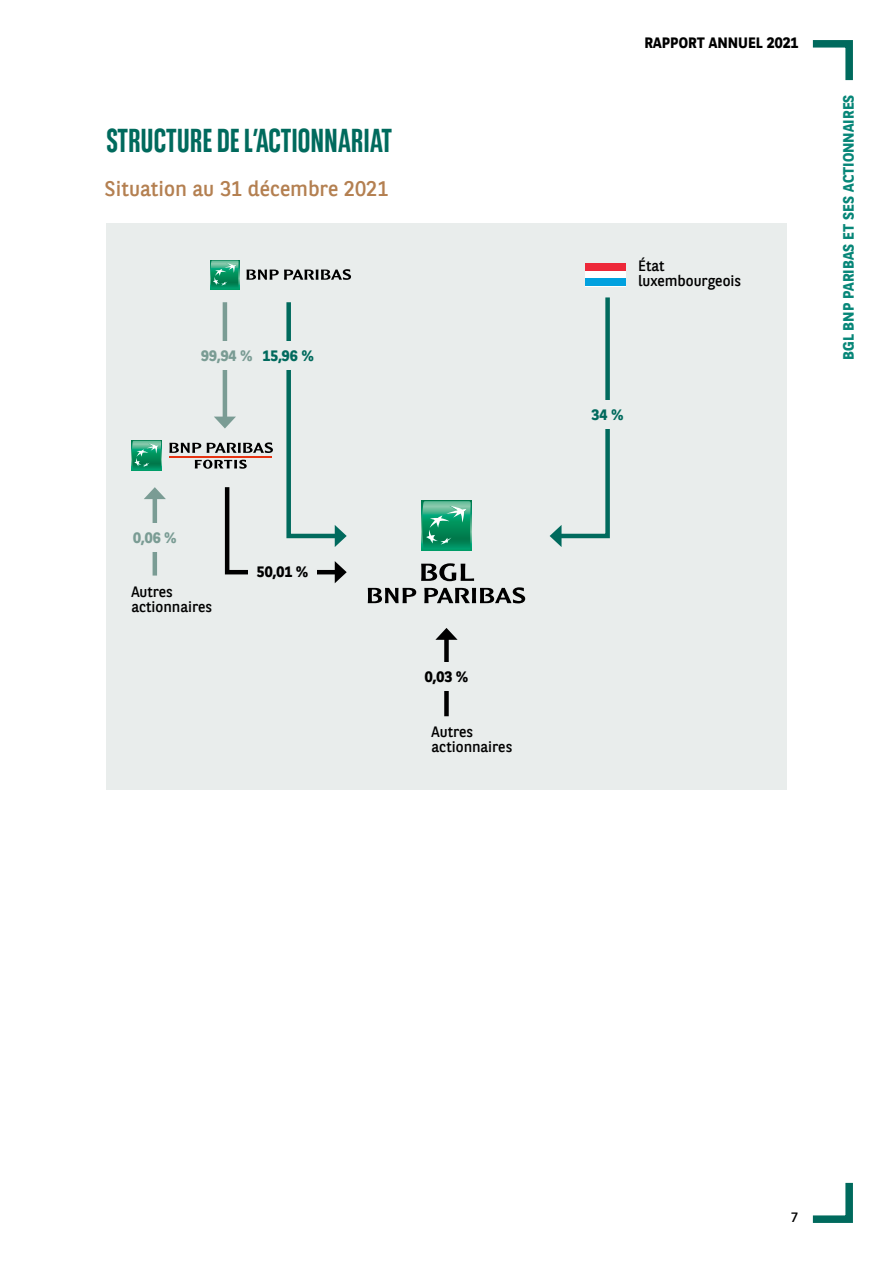
<style>
.page{position:relative;width:893px;height:1263px;background:#fff}
.page>*{position:absolute;margin:0;border:0;box-sizing:border-box;transform-origin:0 0}
.t1{font:700 33px "BNPP Sans Condensed";color:#006a5d}
.t2{font:21px "BNPP Sans";color:#b48051}
.t3{font:15px/15px "BNPP Sans";color:#000}
.t4{font:700 15px "BNPP Sans";color:#078678}
.t5{font:700 15px "BNPP Sans";color:#000}
.t6{font:700 15px "BNPP Sans";color:#7a9c94}
.t7{font:700 15px "BNPP Sans";color:#006a5d}
.t8{font:13.5px "BNPP Sans";color:#000}
</style>
<div class="page">
<svg style="left:812px;top:40px;width:41px;height:41px"></svg>
<svg style="left:812px;top:1182px;width:41px;height:41px"></svg>
<div style="left:106px;top:223px;width:681px;height:566px;background:#e9edec"></div>
<div style="left:421px;top:500px;width:51px;height:51px;background:#009e6b"></div>
<svg style="left:422px;top:501px;width:49px;height:45px"></svg>
<svg style="left:421px;top:563px;width:53px;height:18px"></svg>
<svg style="left:368px;top:588px;width:48px;height:15px"></svg>
<svg style="left:424px;top:587px;width:101px;height:16px"></svg>
<svg style="left:550px;top:297px;width:60px;height:250px"></svg>
<div style="left:585px;top:263px;width:40px;height:23px;background:#fff"></div>
<div style="left:585px;top:263px;width:40px;height:8px;background:#ed2839"></div>
<div style="left:585px;top:279px;width:40px;height:7px;background:#01a1df"></div>
<div style="left:444px;top:636px;width:5px;height:80px;background:#000"></div>
<svg style="left:435px;top:628px;width:23px;height:12px"></svg>
<svg style="left:210px;top:260px;width:29px;height:29px"></svg>
<svg style="left:211px;top:261px;width:28px;height:27px"></svg>
<svg style="left:247px;top:269px;width:104px;height:11px"></svg>
<svg style="left:131px;top:440px;width:1px;height:31px"></svg>
<svg style="left:132px;top:302px;width:215px;height:281px"></svg>
<div style="left:416px;top:662px;width:61px;height:29px;background:#e9edec"></div>
<div style="left:254px;top:341px;width:68px;height:28px;background:#e9edec"></div>
<div style="left:248px;top:557px;width:69px;height:29px;background:#e9edec"></div>
<div style="left:125px;top:523px;width:60px;height:29px;background:#e9edec"></div>
<div style="left:193px;top:341px;width:68px;height:28px;background:#e9edec"></div>
<div style="left:583px;top:400px;width:49px;height:28px;background:#e9edec"></div>
<h1 class="t1" style="left:106px;top:119px;width:287px">STRUCTURE DE L’ACTIONNARIAT</h1>
<h2 class="t2" style="left:105px;top:174px;width:285px">Situation au 31 décembre 2021</h2>
<p class="t6" style="left:201px;top:345px;width:53px">99,94 %</p>
<p class="t7" style="left:262px;top:345px;width:53px">15,96 %</p>
<p class="t6" style="left:133px;top:528px;width:45px">0,06 %</p>
<p class="t3" style="left:131px;top:584px;width:82px">Autres actionnaires</p>
<p class="t5" style="left:257px;top:562px;width:53px">50,01 %</p>
<p class="t5" style="left:425px;top:667px;width:45px">0,03 %</p>
<p class="t3" style="left:432px;top:724px;width:82px">Autres actionnaires</p>
<p class="t5" style="left:644px;top:32px;width:156px">RAPPORT ANNUEL 2021</p>
<p class="t3" style="left:638px;top:258px;width:105px">État luxembourgeois</p>
<p class="t7" style="left:592px;top:405px;width:33px">34 %</p>
<p class="t4" style="left:838px;top:360px;width:267px;rotate:-90deg">BGL BNP PARIBAS ET SES ACTIONNAIRES</p>
<p class="t8" style="left:791px;top:1208px;width:9px">7</p>
</div>
